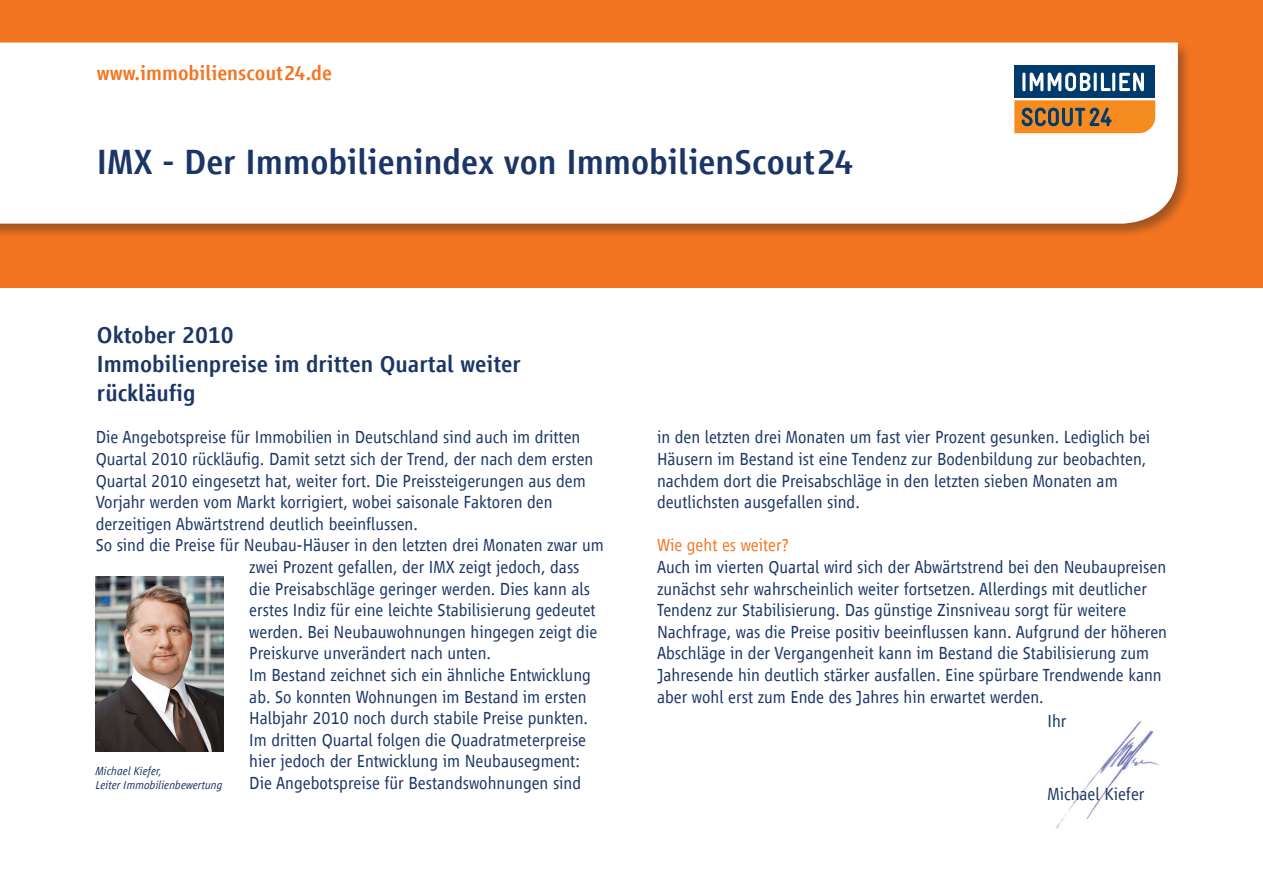
<style>
.page{position:relative;width:1263px;height:893px;background:#fff}
.page>*{position:absolute;margin:0;border:0;box-sizing:border-box;transform-origin:0 0}
.t1{font:500 36px "Scout Vialog";color:#1b3666}
.t2{font:500 24px/28.8px "Scout Vialog";color:#1b3666}
.t3{font:500 21px "Scout Vialog";color:#f47521}
.t4{font:300 18px/21.6px "Scout Vialog";color:#1b3666}
.t5{font:300 18px "Scout Vialog";color:#f47521}
.t6{font:italic 300 12px/14.4px "Scout Vialog";color:#1b3666}
</style>
<div class="page">
<img style="left:1056px;top:719px;width:103px;height:110px">
<img style="left:96px;top:577px;width:127px;height:175px">
<div style="left:0;top:0;width:1263px;height:287px;background:#f47521"></div>
<div style="left:0;top:40px;width:1192px;height:200px;background:#231f20;opacity:.4"></div>
<div style="left:0;top:43px;width:1178px;height:181px;background:#fff"></div>
<div style="left:1014px;top:94px;width:141px;height:9px;background:#fff"></div>
<div style="left:1014px;top:65px;width:141px;height:33px;background:#003b6e"></div>
<svg style="left:1014px;top:100px;width:141px;height:33px"></svg>
<hr style="left:1022px;top:73px;width:3px;height:18px;background:#fff;border-radius:2px">
<svg style="left:1030px;top:73px;width:60px;height:18px"></svg>
<hr style="left:1094px;top:73px;width:3px;height:18px;background:#fff;border-radius:2px">
<svg style="left:1101px;top:73px;width:10px;height:18px"></svg>
<hr style="left:1112px;top:73px;width:3px;height:18px;background:#fff;border-radius:2px">
<svg style="left:1119px;top:73px;width:25px;height:18px"></svg>
<p class="t3" style="left:97px;top:62px;width:237px">www.immobilienscout24.de</p>
<h1 class="t1" style="left:97px;top:142px;width:758px">IMX - Der Immobilienindex von ImmobilienScout24</h1>
<h2 class="t2" style="left:97px;top:321px;width:426px">Oktober 2010<br>Immobilienpreise im dritten Quartal weiter rückläufig</h2>
<p class="t4" style="left:96px;top:427px;width:486px">Die Angebotspreise für Immobilien in Deutschland sind auch im dritten</p>
<p class="t4" style="left:96px;top:448px;width:499px">Quartal 2010 rückläufig. Damit setzt sich der Trend, der nach dem ersten</p>
<p class="t4" style="left:96px;top:470px;width:492px">Quartal 2010 eingesetzt hat, weiter fort. Die Preissteigerungen aus dem</p>
<p class="t4" style="left:96px;top:491px;width:458px">Vorjahr werden vom Markt korrigiert, wobei saisonale Faktoren den</p>
<p class="t4" style="left:96px;top:513px;width:324px">derzeitigen Abwärtstrend deutlich beeinflussen.</p>
<p class="t4" style="left:96px;top:535px;width:510px">So sind die Preise für Neubau-Häuser in den letzten drei Monaten zwar um</p>
<p class="t4" style="left:249px;top:556px;width:332px">zwei Prozent gefallen, der IMX zeigt jedoch, dass</p>
<p class="t4" style="left:249px;top:578px;width:342px">die Preisabschläge geringer werden. Dies kann als</p>
<p class="t4" style="left:249px;top:599px;width:348px">erstes Indiz für eine leichte Stabilisierung gedeutet</p>
<p class="t4" style="left:249px;top:621px;width:349px">werden. Bei Neubauwohnungen hingegen zeigt die</p>
<p class="t4" style="left:249px;top:643px;width:243px">Preiskurve unverändert nach unten.</p>
<p class="t4" style="left:249px;top:664px;width:343px">Im Bestand zeichnet sich ein ähnliche Entwicklung</p>
<p class="t4" style="left:249px;top:686px;width:339px">ab. So konnten Wohnungen im Bestand im ersten</p>
<p class="t4" style="left:249px;top:707px;width:340px">Halbjahr 2010 noch durch stabile Preise punkten.</p>
<p class="t4" style="left:249px;top:729px;width:338px">Im dritten Quartal folgen die Quadratmeterpreise</p>
<p class="t4" style="left:249px;top:751px;width:332px">hier jedoch der Entwicklung im Neubausegment:</p>
<p class="t4" style="left:249px;top:772px;width:333px">Die Angebotspreise für Bestandswohnungen sind</p>
<p class="t6" style="left:96px;top:764px;width:128px">Michael Kiefer,<br>Leiter Immobilienbewertung</p>
<p class="t4" style="left:657px;top:427px;width:495px">in den letzten drei Monaten um fast vier Prozent gesunken. Lediglich bei Häusern im Bestand ist eine Tendenz zur Bodenbildung zur beobachten, nachdem dort die Preisabschläge in den letzten sieben Monaten am deutlichsten ausgefallen sind.</p>
<p class="t5" style="left:657px;top:535px;width:133px">Wie geht es weiter?</p>
<p class="t4" style="left:657px;top:556px;width:512px">Auch im vierten Quartal wird sich der Abwärtstrend bei den Neubaupreisen zunächst sehr wahrscheinlich weiter fortsetzen. Allerdings mit deutlicher Tendenz zur Stabilisierung. Das günstige Zinsniveau sorgt für weitere Nachfrage, was die Preise positiv beeinflussen kann. Aufgrund der höheren Abschläge in der Vergangenheit kann im Bestand die Stabilisierung zum Jahresende hin deutlich stärker ausfallen. Eine spürbare Trendwende kann aber wohl erst zum Ende des Jahres hin erwartet werden.</p>
<p class="t4" style="left:1047px;top:710px;width:21px">Ihr</p>
<p class="t4" style="left:1047px;top:783px;width:99px">Michael Kiefer</p>
</div>
